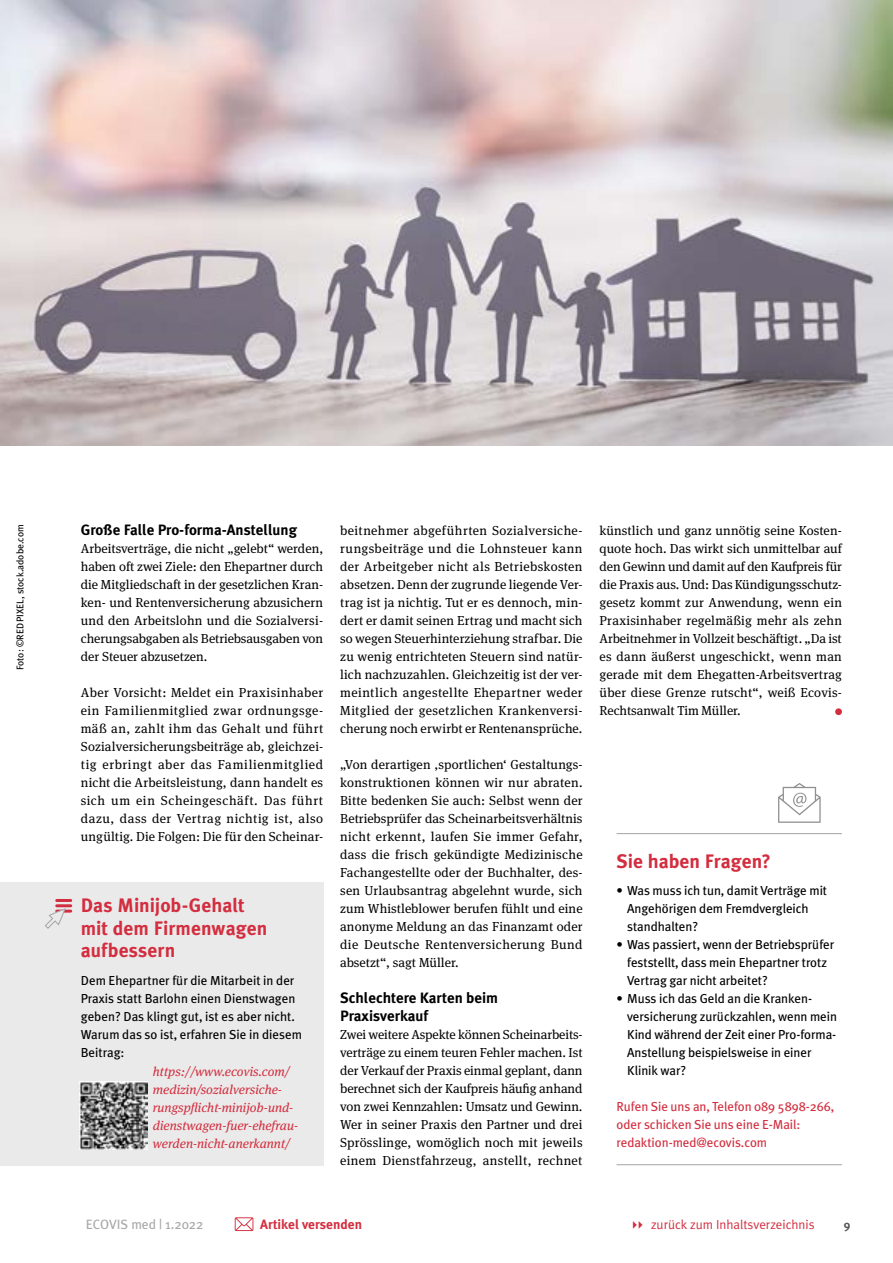
<style>
.page{position:relative;width:893px;height:1263px;background:#fff}
.page>*{position:absolute;margin:0;border:0;box-sizing:border-box;transform-origin:0 0}
.x_Marginal_Head_13_P{font:700 19.5px/22.5px "Meta Plus";color:#d32e3f}
.Zwischenheadline{font:700 15px "Meta Plus";color:#000}
.t1{font:13.5px "Meta Plus";color:#a8a8a8}
.t2{font:700 13.5px "Meta Plus";color:#d32e3f}
.Fließtext{font:13.05px/18px "Meta Serif OT";letter-spacing:.01em;color:#000;text-align:justify}
.Marginal_Text__Linie{font:13.05px/18px "Meta Plus";letter-spacing:-.005em;color:#000}
.Marginal_Text__Linie-2{font:italic 13.05px/18px "Meta Serif OT";color:#d32e3f}
.Marginal_Aufzählung{font:13.05px/18px "Meta Plus";letter-spacing:-.005em;color:#d32e3f}
.t3{font:13.05px "Meta Plus Normal";color:#d32e3f}
.t4{font:700 12px "Meta Plus";color:#575756}
.t5{font:9.75px "Meta Plus";color:#000}
</style>
<div class="page">
<img style="left:0;top:0;width:893px;height:445px">
<div style="left:0;top:882px;width:323px;height:283px;background:#eaeaea"></div>
<div style="left:835px;top:708px;width:7px;height:7px;background:#d32e3f;border-radius:50%"></div>
<hr style="left:617px;top:833px;width:225px;height:1px;background:#a8a8a8">
<hr style="left:617px;top:1164px;width:225px;height:1px;background:#a8a8a8">
<svg style="left:778px;top:783px;width:43px;height:40px"></svg>
<img style="left:80px;top:1081px;width:68px;height:68px">
<hr style="left:57px;top:899px;width:14px;height:3px;background:#d32e3f">
<hr style="left:57px;top:904px;width:14px;height:3px;background:#d32e3f">
<hr style="left:57px;top:909px;width:14px;height:3px;background:#d32e3f">
<svg style="left:45px;top:909px;width:22px;height:20px"></svg>
<svg style="left:235px;top:1217px;width:18px;height:14px"></svg>
<p class="t5" style="left:14px;top:670px;width:148px;rotate:-90deg">Foto: ©REDPIXEL, stock.adobe.com</p>
<p class="Zwischenheadline" style="left:81px;top:521px;width:218px">Große Falle Pro-forma-Anstellung</p>
<p class="Fließtext" style="left:81px;top:540px;width:244px">Arbeitsverträge, die nicht „gelebt“ werden, haben oft zwei Ziele: den Ehepartner durch die Mitgliedschaft in der gesetzlichen Kran&shy;ken- und Rentenversicherung abzusichern und den Arbeitslohn und die Sozialversi&shy;cherungsabgaben als Betriebsausgaben von der Steuer abzusetzen.</p>
<p class="Fließtext" style="left:81px;top:684px;width:244px">Aber Vorsicht: Meldet ein Praxisinhaber ein Familienmitglied zwar ordnungsge&shy;mäß an, zahlt ihm das Gehalt und führt Sozialversicherungsbeiträge ab, gleichzei&shy;tig erbringt aber das Familienmitglied nicht die Arbeitsleistung, dann handelt es sich um ein Scheingeschäft. Das führt dazu, dass der Vertrag nichtig ist, also ungültig. Die Folgen: Die für den Scheinar-</p>
<p class="x_Marginal_Head_13_P" style="left:81px;top:894px;width:188px">Das Minijob-Gehalt mit dem Firmenwagen aufbessern</p>
<p class="Marginal_Text__Linie" style="left:81px;top:971px;width:223px">Dem Ehepartner für die Mitarbeit in der Praxis statt Barlohn einen Dienstwagen geben? Das klingt gut, ist es aber nicht.<br>Warum das so ist, erfahren Sie in diesem Beitrag:</p>
<p class="Marginal_Text__Linie-2" style="left:153px;top:1062px;width:147px">https://www.ecovis.com/ medizin/sozialversiche&shy;rungspflicht-minijob-und&shy;dienstwagen-fuer-ehefrau&shy;werden-nicht-anerkannt/</p>
<p class="Fließtext" style="left:340px;top:522px;width:244px">beitnehmer abgeführten Sozialversiche&shy;rungsbeiträge und die Lohnsteuer kann der Arbeitgeber nicht als Betriebskosten absetzen. Denn der zugrunde liegende Ver&shy;trag ist ja nichtig. Tut er es dennoch, min&shy;dert er damit seinen Ertrag und macht sich so wegen Steuerhinterziehung strafbar. Die zu wenig entrichteten Steuern sind natür&shy;lich nachzuzahlen. Gleichzeitig ist der ver&shy;meintlich angestellte Ehepartner weder Mitglied der gesetzlichen Krankenversi&shy;cherung noch erwirbt er Rentenansprüche.</p>
<p class="Fließtext" style="left:340px;top:756px;width:244px">„Von derartigen ,sportlichen‘ Gestaltungs&shy;konstruktionen können wir nur abraten.<br>Bitte bedenken Sie auch: Selbst wenn der Betriebsprüfer das Scheinarbeitsverhältnis nicht erkennt, laufen Sie immer Gefahr, dass die frisch gekündigte Medizinische Fachangestellte oder der Buchhalter, des&shy;sen Urlaubsantrag abgelehnt wurde, sich zum Whistleblower berufen fühlt und eine anonyme Meldung an das Finanzamt oder die Deutsche Rentenversicherung Bund absetzt“, sagt Müller.</p>
<p class="Zwischenheadline" style="left:340px;top:989px;width:159px">Schlechtere Karten beim</p>
<p class="Zwischenheadline" style="left:340px;top:1007px;width:89px">Praxisverkauf</p>
<p class="Fließtext" style="left:340px;top:1026px;width:244px">Zwei weitere Aspekte können Scheinarbeits&shy;verträge zu einem teuren Fehler machen. Ist der Verkauf der Praxis einmal geplant, dann berechnet sich der Kaufpreis häufig anhand von zwei Kennzahlen: Umsatz und Gewinn.<br>Wer in seiner Praxis den Partner und drei Sprösslinge, womöglich noch mit jeweils einem Dienstfahrzeug, anstellt, rechnet</p>
<p class="Fließtext" style="left:600px;top:522px;width:244px">künstlich und ganz unnötig seine Kosten&shy;quote hoch. Das wirkt sich unmittelbar auf den Gewinn und damit auf den Kaufpreis für die Praxis aus. Und: Das Kündigungsschutz&shy;gesetz kommt zur Anwendung, wenn ein Praxisinhaber regelmäßig mehr als zehn Arbeitnehmer in Vollzeit beschäftigt. „Da ist es dann äußerst ungeschickt, wenn man gerade mit dem Ehegatten-Arbeitsvertrag über diese Grenze rutscht“, weiß Ecovis-Rechtsanwalt Tim Müller.</p>
<p class="x_Marginal_Head_13_P" style="left:617px;top:850px;width:156px">Sie haben Fragen?</p>
<p class="Marginal_Text__Linie" style="left:627px;top:881px;width:201px;text-indent:-11px">• Was muss ich tun, damit Verträge mit<br>Angehörigen dem Fremdvergleich standhalten?</p>
<p class="Marginal_Text__Linie" style="left:627px;top:935px;width:208px;text-indent:-11px">• Was passiert, wenn der Betriebsprüfer feststellt, dass mein Ehepartner trotz<br>Vertrag gar nicht arbeitet?</p>
<p class="Marginal_Text__Linie" style="left:627px;top:989px;width:211px;text-indent:-11px">• Muss ich das Geld an die Kranken&shy;versicherung zurückzahlen, wenn mein<br>Kind während der Zeit einer Pro-forma-<br>Anstellung beispielsweise in einer<br>Klinik war?</p>
<p class="Marginal_Aufzählung" style="left:617px;top:1097px;width:219px">Rufen Sie uns an, Telefon 089 5898-266, oder schicken Sie uns eine E-Mail: redaktion-med@ecovis.com</p>
<p class="t1" style="left:86px;top:1216px;width:119px">ECOVIS med | 1.2022</p>
<p class="t2" style="left:260px;top:1216px;width:103px">Artikel versenden</p>
<p class="t3" style="left:651px;top:1217px;width:165px">zurück zum Inhaltsverzeichnis</p>
<p class="t4" style="left:844px;top:1218px;width:8px">9</p>
</div>
